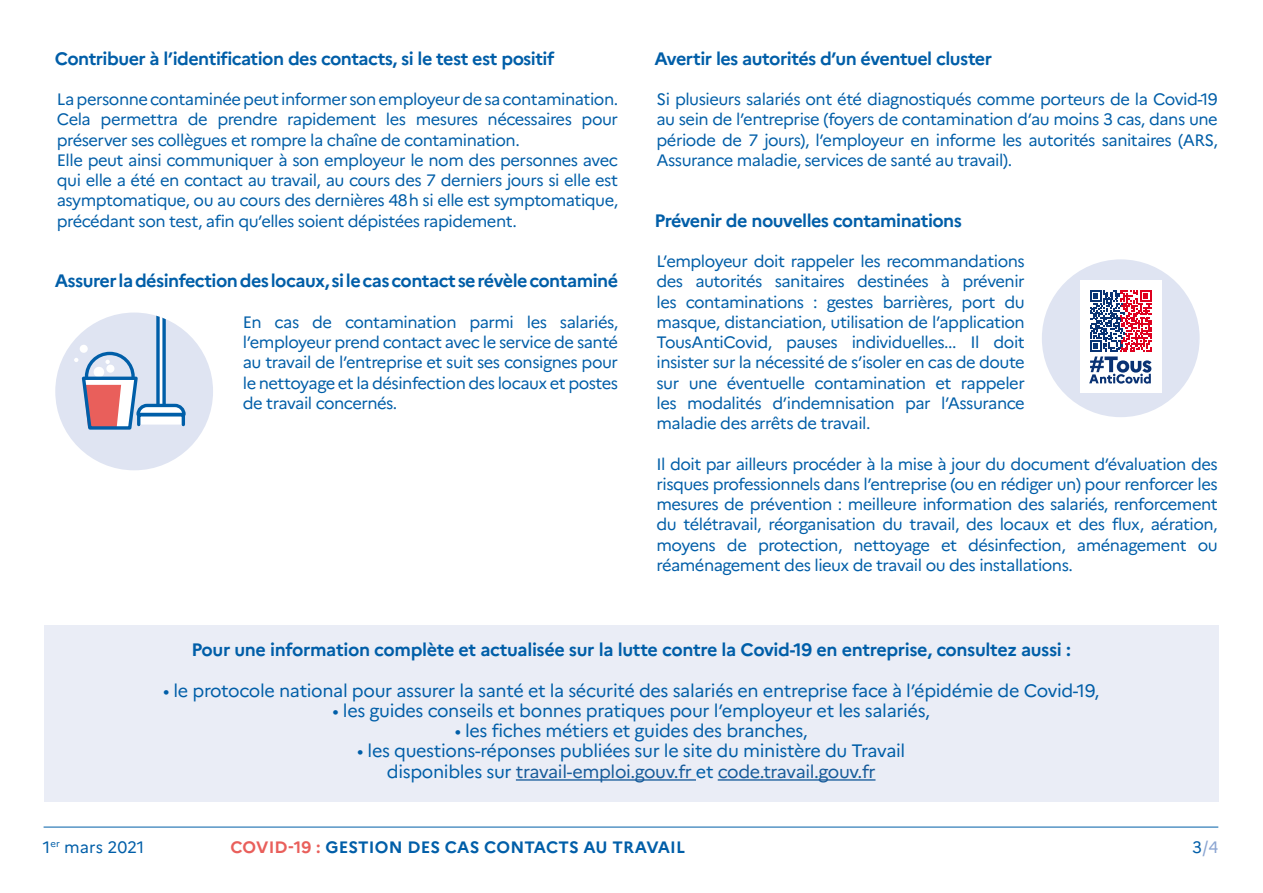
<style>
.page{position:relative;width:1263px;height:893px;background:#fff}
.page>*{position:absolute;margin:0;border:0;box-sizing:border-box;transform-origin:0 0}
.t1{font:18px/20.2px "Marianne";letter-spacing:-.02em;color:#005ea8;text-align:center}
.t2{font:700 18px "Marianne";letter-spacing:-.03em;color:#005ea8}
.t3{font:16.5px/20.2px "Marianne";letter-spacing:-.03em;color:#005ea8;text-align:justify}
.t4{font:700 16.5px "Marianne";letter-spacing:.01em;color:#005ea8}
.t5{font:16.5px "Marianne";color:#005ea8}
.t6{font:16.5px "Marianne";color:#8ca6d2}
.s1{color:#165b9a}
.s2{color:#e95f5b}
.s3{color:#005ea8}
</style>
<div class="page">
<hr style="left:44px;top:827px;width:1174px;height:1px;background:#005ea8">
<div style="left:55px;top:313px;width:158px;height:157px;background:#dfe4f2;border-radius:50%"></div>
<svg style="left:74px;top:313px;width:113px;height:117px"></svg>
<div style="left:1042px;top:259px;width:158px;height:158px;background:#dfe4f2;border-radius:50%"></div>
<div style="left:1080px;top:281px;width:81px;height:112px;background:#fff"></div>
<svg style="left:1089px;top:290px;width:62px;height:94px"></svg>
<div style="left:44px;top:625px;width:1174px;height:176px;background:#eaedf6"></div>
<hr style="left:516px;top:779px;width:180px;height:2px;background:#165b9a">
<hr style="left:718px;top:779px;width:157px;height:2px;background:#165b9a">
<p class="t2" style="left:55px;top:47px;width:501px">Contribuer à l’identification des contacts, si le test est positif</p>
<p class="t3" style="left:57px;top:89px;width:563px;text-align:left">La personne contaminée peut informer son employeur de sa contamination.<br>Cela permettra de prendre rapidement les mesures nécessaires pour préserver ses collègues et rompre la chaîne de contamination.<br>Elle peut ainsi communiquer à son employeur le nom des personnes avec qui elle a été en contact au travail, au cours des 7 derniers jours si elle est asymptomatique, ou au cours des dernières 48h si elle est symptomatique, précédant son test, afin qu’elles soient dépistées rapidement.</p>
<p class="t2" style="left:55px;top:270px;width:565px">Assurer la désinfection des locaux, si le cas contact se révèle contaminé</p>
<p class="t3" style="left:243px;top:312px;width:377px">En cas de contamination parmi les salariés, l’employeur prend contact avec le service de santé au travail de l’entreprise et suit ses consignes pour le nettoyage et la désinfection des locaux et postes de travail concernés.</p>
<p class="t2" style="left:654px;top:47px;width:339px">Avertir les autorités d’un éventuel cluster</p>
<p class="t3" style="left:656px;top:89px;width:563px">Si plusieurs salariés ont été diagnostiqués comme porteurs de la Covid-19 au sein de l’entreprise (foyers de contamination d’au moins 3 cas, dans une période de 7 jours), l’employeur en informe les autorités sanitaires (ARS, Assurance maladie, services de santé au travail).</p>
<p class="t2" style="left:654px;top:209px;width:309px">Prévenir de nouvelles contaminations</p>
<p class="t3" style="left:656px;top:251px;width:370px">L’employeur doit rappeler les recommandations des autorités sanitaires destinées à prévenir les contaminations : gestes barrières, port du masque, distanciation, utilisation de l’application TousAntiCovid, pauses individuelles... Il doit insister sur la nécessité de s’isoler en cas de doute sur une éventuelle contamination et rappeler les modalités d’indemnisation par l’Assurance maladie des arrêts de travail.</p>
<p class="t3" style="left:656px;top:453px;width:563px">Il doit par ailleurs procéder à la mise à jour du document d’évaluation des risques professionnels dans l’entreprise (ou en rédiger un) pour renforcer les mesures de prévention : meilleure information des salariés, renforcement du télétravail, réorganisation du travail, des locaux et des flux, aération, moyens de protection, nettoyage et désinfection, aménagement ou réaménagement des lieux de travail ou des installations.</p>
<p class="t2" style="left:191px;top:639px;width:881px">Pour une information complète et actualisée sur la lutte contre la Covid-19 en entreprise, consultez aussi :</p>
<p class="t1" style="left:163px;top:680px;width:938px">• le protocole national pour assurer la santé et la sécurité des salariés en entreprise face à l’épidémie de Covid-19,</p>
<p class="t1" style="left:332px;top:700px;width:599px">• les guides conseils et bonnes pratiques pour l’employeur et les salariés,</p>
<p class="t1" style="left:455px;top:720px;width:355px">• les fiches métiers et guides des branches,</p>
<p class="t1" style="left:357px;top:741px;width:550px">• les questions-réponses publiées sur le site du ministère du Travail disponibles sur <span class="s1">travail-emploi.gouv.fr</span> et <span class="s1">code.travail.gouv.fr</span></p>
<p class="t5" style="left:43px;top:837px;width:103px">1<sup>er</sup> mars 2021</p>
<p class="t4" style="left:230px;top:837px;width:456px"><span class="s2">COVID-19 :</span> GESTION DES CAS CONTACTS AU TRAVAIL</p>
<p class="t6" style="left:1192px;top:837px;width:28px"><span class="s3">3</span>/4</p>
</div>
